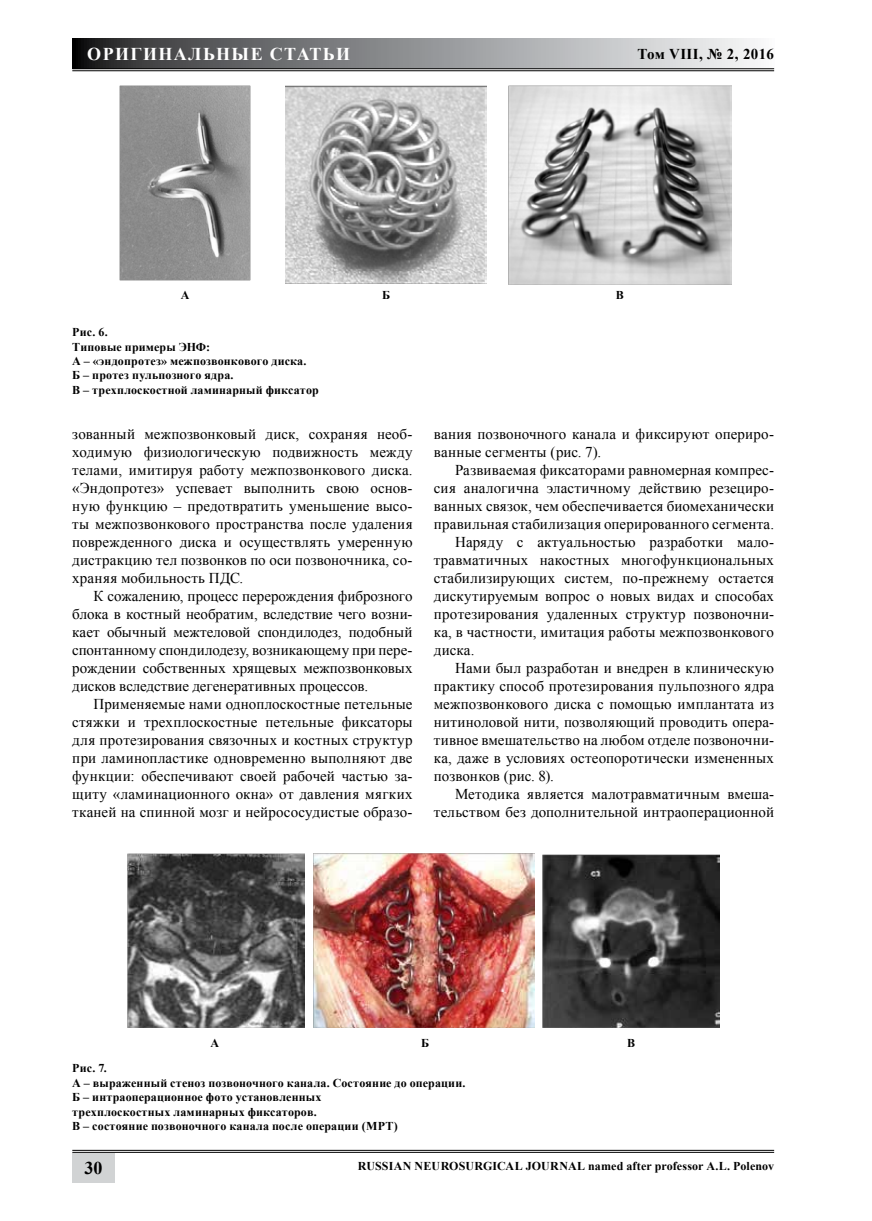
<style>
.page{position:relative;width:872px;height:1221px;background:#fff}
.page>*{position:absolute;margin:0;border:0;box-sizing:border-box;transform-origin:0 0}
.t1{font:700 18px "Times New Roman";letter-spacing:.075em;color:#fff}
.t2{font:700 18px "Times New Roman";color:#000}
.t3{font:15px/18px "Times New Roman";letter-spacing:.01em;color:#000;text-align:justify}
.t4{font:700 15px "Times New Roman";letter-spacing:.025em;color:#000}
.t5{font:700 12px/14.4px "Times New Roman";letter-spacing:.015em;color:#000}
</style>
<div class="page">
<svg style="left:72px;top:38px;width:683px;height:30px"></svg>
<div style="left:72px;top:1152px;width:43px;height:30px;background:#d1d3d4"></div>
<hr style="left:72px;top:68px;width:702px;height:1px;background:#000">
<hr style="left:72px;top:70px;width:702px;height:1px;background:#000">
<hr style="left:72px;top:1149px;width:702px;height:1px;background:#000">
<hr style="left:72px;top:1151px;width:702px;height:1px;background:#000">
<img style="left:127px;top:853px;width:177px;height:174px">
<img style="left:313px;top:853px;width:222px;height:174px">
<img style="left:542px;top:854px;width:178px;height:173px">
<img style="left:119px;top:85px;width:132px;height:196px">
<img style="left:285px;top:85px;width:201px;height:198px">
<img style="left:508px;top:85px;width:223px;height:199px">
<p class="t1" style="left:87px;top:42px;width:264px">Оригинальные статьи</p>
<p class="t4" style="left:637px;top:44px;width:138px">Том VIII, № 2, 2016</p>
<p class="t5" style="left:181px;top:288px;width:10px">А</p>
<p class="t5" style="left:382px;top:288px;width:9px">Б</p>
<p class="t5" style="left:616px;top:288px;width:9px">В</p>
<p class="t5" style="left:72px;top:324px;width:248px">Рис. 6.<br>Типовые примеры ЭНФ:<br>А – «эндопротез» межпозвонкового диска.<br>Б – протез пульпозного ядра.<br>В – трехплоскостной ламинарный фиксатор</p>
<p class="t3" style="left:72px;top:424px;width:342px">зованный межпозвонковый диск, сохраняя необ&shy;ходимую физиологическую подвижность между телами, имитируя работу межпозвонкового диска. «Эндопротез» успевает выполнить свою основ&shy;ную функцию – предотвратить уменьшение высо&shy;ты межпозвонкового пространства после удаления поврежденного диска и осуществлять умеренную дистракцию тел позвонков по оси позвоночника, со&shy;храняя мобильность ПДС.</p>
<p class="t3" style="left:72px;top:586px;width:342px;text-indent:21px">К сожалению, процесс перерождения фиброзного блока в костный необратим, вследствие чего возни&shy;кает обычный межтеловой спондилодез, подобный спонтанному спондилодезу, возникающему при пере&shy;рождении собственных хрящевых межпозвонковых дисков вследствие дегенеративных процессов.</p>
<p class="t3" style="left:72px;top:694px;width:342px;text-indent:21px">Применяемые нами одноплоскостные петельные стяжки и трехплоскостные петельные фиксаторы для протезирования связочных и костных структур при ламинопластике одновременно выполняют две функции: обеспечивают своей рабочей частью за&shy;щиту «ламинационного окна» от давления мягких тканей на спинной мозг и нейрососудистые образо-</p>
<p class="t3" style="left:434px;top:424px;width:342px">вания позвоночного канала и фиксируют опериро&shy;ванные сегменты (рис. 7).</p>
<p class="t3" style="left:455px;top:460px;width:320px">Развиваемая фиксаторами равномерная компрес-</p>
<p class="t3" style="left:434px;top:478px;width:342px">сия аналогична эластичному действию резециро-</p>
<p class="t3" style="left:434px;top:496px;width:342px">ванных связок, чем обеспечивается биомеханически</p>
<p class="t3" style="left:434px;top:514px;width:342px">правильная стабилизация оперированного сегмента.</p>
<p class="t3" style="left:455px;top:532px;width:320px">Наряду с актуальностью разработки мало-</p>
<p class="t3" style="left:434px;top:550px;width:342px">травматичных накостных многофункциональных</p>
<p class="t3" style="left:434px;top:568px;width:342px">стабилизирующих систем, по-прежнему остается</p>
<p class="t3" style="left:434px;top:586px;width:342px">дискутируемым вопрос о новых видах и способах</p>
<p class="t3" style="left:434px;top:604px;width:342px">протезирования удаленных структур позвоночни-</p>
<p class="t3" style="left:434px;top:622px;width:342px">ка, в частности, имитация работы межпозвонкового</p>
<p class="t3" style="left:434px;top:640px;width:42px">диска.</p>
<p class="t3" style="left:455px;top:658px;width:320px">Нами был разработан и внедрен в клиническую</p>
<p class="t3" style="left:434px;top:676px;width:342px">практику способ протезирования пульпозного ядра</p>
<p class="t3" style="left:434px;top:694px;width:342px">межпозвонкового диска с помощью имплантата из</p>
<p class="t3" style="left:434px;top:712px;width:342px">нитиноловой нити, позволяющий проводить опера-</p>
<p class="t3" style="left:434px;top:730px;width:342px">тивное вмешательство на любом отделе позвоночни-</p>
<p class="t3" style="left:434px;top:748px;width:342px">ка, даже в условиях остеопоротически измененных</p>
<p class="t3" style="left:434px;top:766px;width:122px">позвонков (рис. 8).</p>
<p class="t3" style="left:455px;top:784px;width:320px">Методика является малотравматичным вмеша-</p>
<p class="t3" style="left:434px;top:802px;width:342px">тельством без дополнительной интраоперационной</p>
<p class="t5" style="left:210px;top:1035px;width:10px">А</p>
<p class="t5" style="left:421px;top:1035px;width:9px">Б</p>
<p class="t5" style="left:627px;top:1035px;width:9px">В</p>
<p class="t5" style="left:72px;top:1060px;width:395px">Рис. 7.<br>А – выраженный стеноз позвоночного канала. Состояние до операции.<br>Б – интраоперационное фото установленных<br>трехплоскостных ламинарных фиксаторов.<br>В – состояние позвоночного канала после операции (МРТ)</p>
<p class="t2" style="left:85px;top:1155px;width:19px">30</p>
<p class="t5" style="left:358px;top:1158px;width:418px">Russian Neurosurgical Journal named after professor A.L. Polenov</p>
</div>
